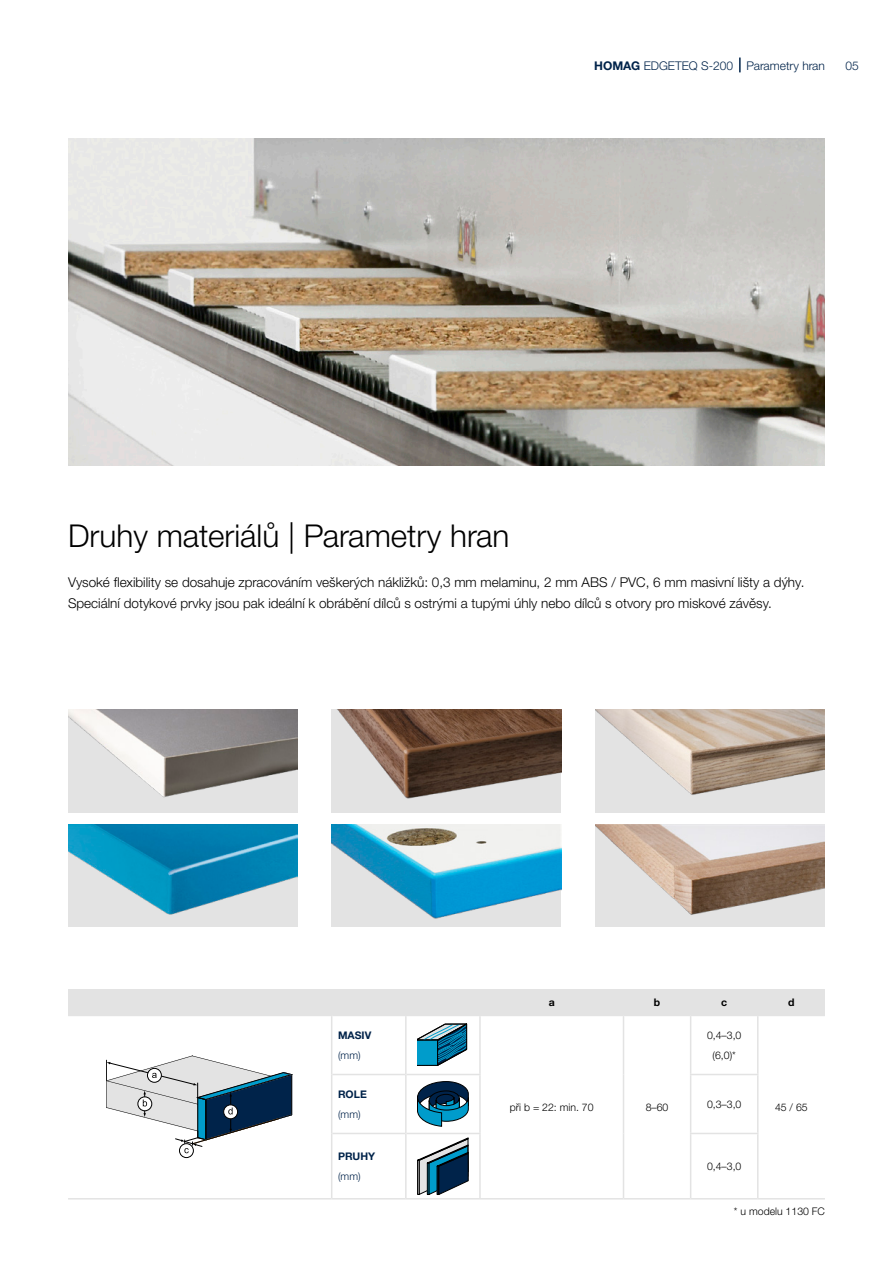
<style>
.page{position:relative;width:893px;height:1263px;background:#fff}
.page>*{position:absolute;margin:0;border:0;box-sizing:border-box;transform-origin:0 0}
.Headline_21pt_25_2_black{font:300 31.5px "Helvetica Neue LTW1 G";color:#000}
.Text_9pt_13_6_light_black{font:300 13.5px/20.4px "Helvetica Neue LTW1 G";color:#000}
._01_Musterseiten_Rubriken_Pagina_rechts{font:300 12px "Helvetica Neue LTW1 G";color:#00234a}
.Tabelle_7Pt_light__zentriert_black{font:300 10.5px/20.4px "Helvetica Neue LTW1 G";color:#000;text-align:center}
.Tabelle_7Pt_light_blue{font:700 10.5px/20.4px "Helvetica Neue LTW1 G";color:#00234a}
.Tabelle_7Pt_light_rechtsbündig_black{font:300 10.5px "Helvetica Neue LTW1 G";color:#000}
.Tabelle_7Pt_light__zentriert_black-2{font:700 10.5px "Helvetica Neue LTW1 G";color:#000}
.s1{font-weight:700}
.s2{font-weight:300}
</style>
<div class="page">
<img style="left:68px;top:710px;width:230px;height:217px">
<img style="left:595px;top:710px;width:230px;height:217px">
<img style="left:332px;top:710px;width:229px;height:216px">
<img style="left:68px;top:139px;width:757px;height:326px">
<div style="left:60px;top:813px;width:765px;height:11px;background:#fff"></div>
<svg style="left:739px;top:58px;width:2px;height:14px"></svg>
<div style="left:68px;top:989px;width:757px;height:26px;background:#e3e3e3"></div>
<hr style="left:331px;top:1016px;width:1px;height:58px;background:#e3e3e3">
<hr style="left:405px;top:1016px;width:2px;height:58px;background:#e3e3e3">
<hr style="left:331px;top:1074px;width:1px;height:59px;background:#e3e3e3">
<hr style="left:405px;top:1074px;width:2px;height:59px;background:#e3e3e3">
<hr style="left:331px;top:1133px;width:1px;height:65px;background:#e3e3e3">
<hr style="left:405px;top:1133px;width:2px;height:65px;background:#e3e3e3">
<hr style="left:479px;top:1016px;width:2px;height:58px;background:#e3e3e3">
<hr style="left:623px;top:1016px;width:1px;height:58px;background:#e3e3e3">
<hr style="left:690px;top:1016px;width:1px;height:58px;background:#e3e3e3">
<hr style="left:757px;top:1016px;width:1px;height:58px;background:#e3e3e3">
<hr style="left:407px;top:1074px;width:74px;height:1px;background:#e3e3e3">
<hr style="left:479px;top:1075px;width:2px;height:58px;background:#e3e3e3">
<hr style="left:623px;top:1074px;width:1px;height:59px;background:#e3e3e3">
<hr style="left:690px;top:1074px;width:68px;height:1px;background:#e3e3e3">
<hr style="left:690px;top:1075px;width:1px;height:58px;background:#e3e3e3">
<hr style="left:757px;top:1075px;width:1px;height:58px;background:#e3e3e3">
<hr style="left:407px;top:1133px;width:74px;height:1px;background:#e3e3e3">
<hr style="left:479px;top:1134px;width:2px;height:64px;background:#e3e3e3">
<hr style="left:623px;top:1133px;width:1px;height:65px;background:#e3e3e3">
<hr style="left:690px;top:1133px;width:68px;height:1px;background:#e3e3e3">
<hr style="left:690px;top:1134px;width:1px;height:64px;background:#e3e3e3">
<hr style="left:757px;top:1134px;width:1px;height:64px;background:#e3e3e3">
<hr style="left:68px;top:1198px;width:264px;height:1px;background:#e3e3e3">
<hr style="left:480px;top:1198px;width:143px;height:1px;background:#e3e3e3">
<hr style="left:623px;top:1198px;width:68px;height:1px;background:#e3e3e3">
<hr style="left:758px;top:1198px;width:67px;height:1px;background:#e3e3e3">
<hr style="left:332px;top:1074px;width:73px;height:1px;background:#e3e3e3">
<hr style="left:332px;top:1133px;width:73px;height:1px;background:#e3e3e3">
<hr style="left:68px;top:1015px;width:264px;height:1px;background:#e3e3e3">
<hr style="left:332px;top:1015px;width:74px;height:1px;background:#e3e3e3">
<hr style="left:406px;top:1015px;width:74px;height:1px;background:#e3e3e3">
<hr style="left:480px;top:1015px;width:143px;height:1px;background:#e3e3e3">
<hr style="left:623px;top:1015px;width:68px;height:1px;background:#e3e3e3">
<hr style="left:691px;top:1015px;width:67px;height:1px;background:#e3e3e3">
<hr style="left:758px;top:1015px;width:67px;height:1px;background:#e3e3e3">
<hr style="left:332px;top:1198px;width:74px;height:1px;background:#e3e3e3">
<hr style="left:406px;top:1198px;width:74px;height:1px;background:#e3e3e3">
<hr style="left:691px;top:1198px;width:67px;height:1px;background:#e3e3e3">
<div style="left:179px;top:1143px;width:15px;height:15px;border:1px solid #000;border-radius:50%"></div>
<svg style="left:106px;top:1055px;width:187px;height:98px"></svg>
<svg style="left:417px;top:1023px;width:50px;height:43px"></svg>
<svg style="left:417px;top:1081px;width:51px;height:45px"></svg>
<svg style="left:417px;top:1138px;width:52px;height:57px"></svg>
<p class="_01_Musterseiten_Rubriken_Pagina_rechts" style="left:594px;top:58px;width:232px"><span class="s1">HOMAG</span> EDGETEQ S-200 Parametry hran</p>
<p class="_01_Musterseiten_Rubriken_Pagina_rechts" style="left:846px;top:58px;width:15px">05</p>
<p class="Headline_21pt_25_2_black" style="left:68px;top:516px;width:443px">Druhy materiálů | Parametry hran</p>
<p class="Text_9pt_13_6_light_black" style="left:68px;top:572px;width:738px">Vysoké flexibility se dosahuje zpracováním veškerých nákližků: 0,3 mm melaminu, 2 mm ABS / PVC, 6 mm masivní lišty a dýhy.<br>Speciální dotykové prvky jsou pak ideální k obrábění dílců s ostrými a tupými úhly nebo dílců s otvory pro miskové závěsy.</p>
<p class="Tabelle_7Pt_light_blue" style="left:338px;top:1024px;width:35px">MASIV <span class="s2">(mm)</span></p>
<p class="Tabelle_7Pt_light__zentriert_black-2" style="left:549px;top:996px;width:8px">a</p>
<p class="Tabelle_7Pt_light__zentriert_black-2" style="left:654px;top:996px;width:8px">b</p>
<p class="Tabelle_7Pt_light__zentriert_black-2" style="left:721px;top:996px;width:8px">c</p>
<p class="Tabelle_7Pt_light__zentriert_black-2" style="left:788px;top:996px;width:8px">d</p>
<p class="Tabelle_7Pt_light__zentriert_black" style="left:707px;top:1024px;width:36px">0,4–3,0 (6,0)*</p>
<p class="Tabelle_7Pt_light_blue" style="left:338px;top:1083px;width:30px">ROLE <span class="s2">(mm)</span></p>
<p class="Tabelle_7Pt_light__zentriert_black" style="left:707px;top:1094px;width:36px">0,3–3,0</p>
<p class="Tabelle_7Pt_light_blue" style="left:338px;top:1146px;width:39px">PRUHY <span class="s2">(mm)</span></p>
<p class="Tabelle_7Pt_light__zentriert_black" style="left:707px;top:1156px;width:36px">0,4–3,0</p>
<p class="Tabelle_7Pt_light__zentriert_black" style="left:510px;top:1097px;width:85px">při b = 22: min. 70</p>
<p class="Tabelle_7Pt_light__zentriert_black" style="left:646px;top:1097px;width:24px">8–60</p>
<p class="Tabelle_7Pt_light__zentriert_black" style="left:775px;top:1097px;width:34px">45 / 65</p>
<p class="Tabelle_7Pt_light_rechtsbündig_black" style="left:734px;top:1205px;width:93px">* u modelu 1130 FC</p>
</div>
